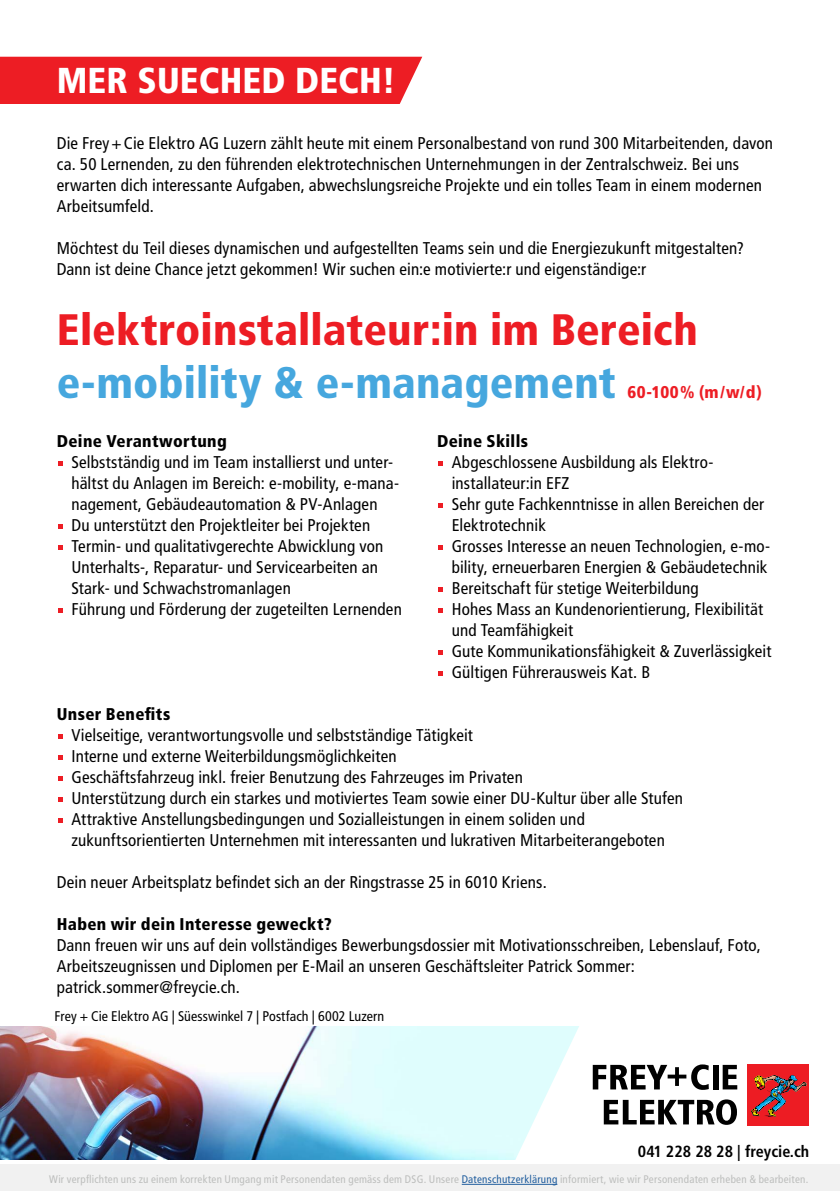
<style>
.page{position:relative;width:840px;height:1191px;background:#fff}
.page>*{position:absolute;margin:0;border:0;box-sizing:border-box;transform-origin:0 0}
.t1{font:900 condensed 44px "Frutiger LT Std";letter-spacing:.005em;color:#ed1d24}
.t2{font:900 condensed 44px "Frutiger LT Std";color:#46a7de}
.t3{font:900 condensed 36px "Frutiger LT Std";letter-spacing:.005em;color:#fff}
.t4{font:condensed 17px/21px "Frutiger LT Std";letter-spacing:.01em;color:#000}
.t5{font:900 condensed 17px "Frutiger LT Std";letter-spacing:.02em;color:#000}
.t6{font:900 condensed 17px "Frutiger LT Std";color:#ed1d24}
.t7{font:700 condensed 16.2px "Frutiger LT Std";color:#000}
.t8{font:condensed 14px "Frutiger LT Std";letter-spacing:.005em;color:#000}
.t9{font:condensed 11px "Frutiger LT Std";letter-spacing:.02em;color:#bdbebd}
.s1{color:#215e9e}
</style>
<div class="page">
<img style="left:0;top:1026px;width:500px;height:133px">
<svg style="left:500px;top:1026px;width:309px;height:134px"></svg>
<svg style="left:592px;top:1064px;width:116px;height:25px"></svg>
<div style="left:712px;top:1064px;width:6px;height:25px;background:#000"></div>
<svg style="left:722px;top:1064px;width:14px;height:25px"></svg>
<svg style="left:603px;top:1099px;width:133px;height:25px"></svg>
<div style="left:747px;top:1064px;width:61px;height:61px;background:#ed1c23"></div>
<img style="left:751px;top:1075px;width:55px;height:41px">
<div style="left:0;top:57px;width:422px;height:47px;background:#ed1d24"></div>
<svg style="left:58px;top:461px;width:5px;height:4px"></svg>
<svg style="left:58px;top:524px;width:5px;height:4px"></svg>
<svg style="left:58px;top:545px;width:5px;height:4px"></svg>
<svg style="left:58px;top:608px;width:5px;height:4px"></svg>
<svg style="left:438px;top:461px;width:5px;height:4px"></svg>
<svg style="left:438px;top:503px;width:5px;height:4px"></svg>
<svg style="left:438px;top:545px;width:5px;height:4px"></svg>
<svg style="left:438px;top:587px;width:5px;height:4px"></svg>
<svg style="left:438px;top:608px;width:5px;height:4px"></svg>
<svg style="left:438px;top:650px;width:5px;height:4px"></svg>
<svg style="left:438px;top:671px;width:5px;height:4px"></svg>
<svg style="left:58px;top:734px;width:5px;height:4px"></svg>
<svg style="left:58px;top:755px;width:5px;height:4px"></svg>
<svg style="left:58px;top:776px;width:5px;height:4px"></svg>
<svg style="left:58px;top:797px;width:5px;height:4px"></svg>
<svg style="left:58px;top:818px;width:5px;height:4px"></svg>
<div style="left:0;top:1164px;width:839px;height:27px;background:#f1f1f1"></div>
<hr style="left:461px;top:1184px;width:96px;height:1px;background:#215e9e">
<h2 class="t3" style="left:57px;top:59px;width:340px">MER SUECHED DECH!</h2>
<p class="t4" style="left:57px;top:133px;width:717px">Die Frey+Cie Elektro AG Luzern zählt heute mit einem Personalbestand von rund 300 Mitarbeitenden, davon ca. 50 Lernenden, zu den führenden elektrotechnischen Unternehmungen in der Zentralschweiz. Bei uns erwarten dich interessante Aufgaben, abwechslungsreiche Projekte und ein tolles Team in einem modernen Arbeitsumfeld.</p>
<p class="t4" style="left:57px;top:238px;width:688px">Möchtest du Teil dieses dynamischen und aufgestellten Teams sein und die Energiezukunft mitgestalten?<br>Dann ist deine Chance jetzt gekommen! Wir suchen ein:e motivierte:r und eigenständige:r</p>
<h1 class="t1" style="left:57px;top:303px;width:642px">Elektroinstallateur:in im Bereich</h1>
<h1 class="t2" style="left:57px;top:356px;width:560px">e-mobility &amp; e-management</h1>
<p class="t6" style="left:627px;top:381px;width:136px">60-100% (m/w/d)</p>
<p class="t5" style="left:57px;top:431px;width:171px">Deine Verantwortung</p>
<p class="t4" style="left:71px;top:451px;width:332px">Selbstständig und im Team installierst und unter&shy;hältst du Anlagen im Bereich: e-mobility, e-mana&shy;nagement, Gebäudeautomation &amp; PV-Anlagen<br>Du unterstützt den Projektleiter bei Projekten Termin- und qualitativgerechte Abwicklung von Unterhalts-, Reparatur- und Servicearbeiten an Stark- und Schwachstromanlagen<br>Führung und Förderung der zugeteilten Lernenden</p>
<p class="t5" style="left:437px;top:431px;width:92px">Deine Skills</p>
<p class="t4" style="left:451px;top:451px;width:321px">Abgeschlossene Ausbildung als Elektro&shy;installateur:in EFZ<br>Sehr gute Fachkenntnisse in allen Bereichen der Elektrotechnik<br>Grosses Interesse an neuen Technologien, e-mo&shy;bility, erneuerbaren Energien &amp; Gebäudetechnik Bereitschaft für stetige Weiterbildung<br>Hohes Mass an Kundenorientierung, Flexibilität und Teamfähigkeit<br>Gute Kommunikationsfähigkeit &amp; Zuverlässigkeit Gültigen Führerausweis Kat. B</p>
<p class="t5" style="left:57px;top:704px;width:115px">Unser Benefits</p>
<p class="t4" style="left:71px;top:724px;width:613px">Vielseitige, verantwortungsvolle und selbstständige Tätigkeit<br>Interne und externe Weiterbildungsmöglichkeiten<br>Geschäftsfahrzeug inkl. freier Benutzung des Fahrzeuges im Privaten<br>Unterstützung durch ein starkes und motiviertes Team sowie einer DU-Kultur über alle Stufen Attraktive Anstellungsbedingungen und Sozialleistungen in einem soliden und zukunftsorientierten Unternehmen mit interessanten und lukrativen Mitarbeiterangeboten</p>
<p class="t4" style="left:57px;top:871px;width:491px">Dein neuer Arbeitsplatz befindet sich an der Ringstrasse 25 in 6010 Kriens.</p>
<p class="t5" style="left:57px;top:914px;width:276px">Haben wir dein Interesse geweckt?</p>
<p class="t4" style="left:57px;top:935px;width:705px">Dann freuen wir uns auf dein vollständiges Bewerbungsdossier mit Motivationsschreiben, Lebenslauf, Foto,<br>Arbeitszeugnissen und Diplomen per E-Mail an unseren Geschäftsleiter Patrick Sommer: patrick.sommer@freycie.ch.</p>
<p class="t8" style="left:54px;top:1008px;width:331px">Frey + Cie Elektro AG | Süesswinkel 7 | Postfach | 6002 Luzern</p>
<p class="t7" style="left:637px;top:1141px;width:173px">041 228 28 28 | freycie.ch</p>
<p class="t9" style="left:49px;top:1173px;width:760px">Wir verpflichten uns zu einem korrekten Umgang mit Personendaten gemäss dem DSG. Unsere <span class="s1">Datenschutzerklärung</span> informiert, wie wir Personendaten erheben &amp; bearbeiten.</p>
</div>
